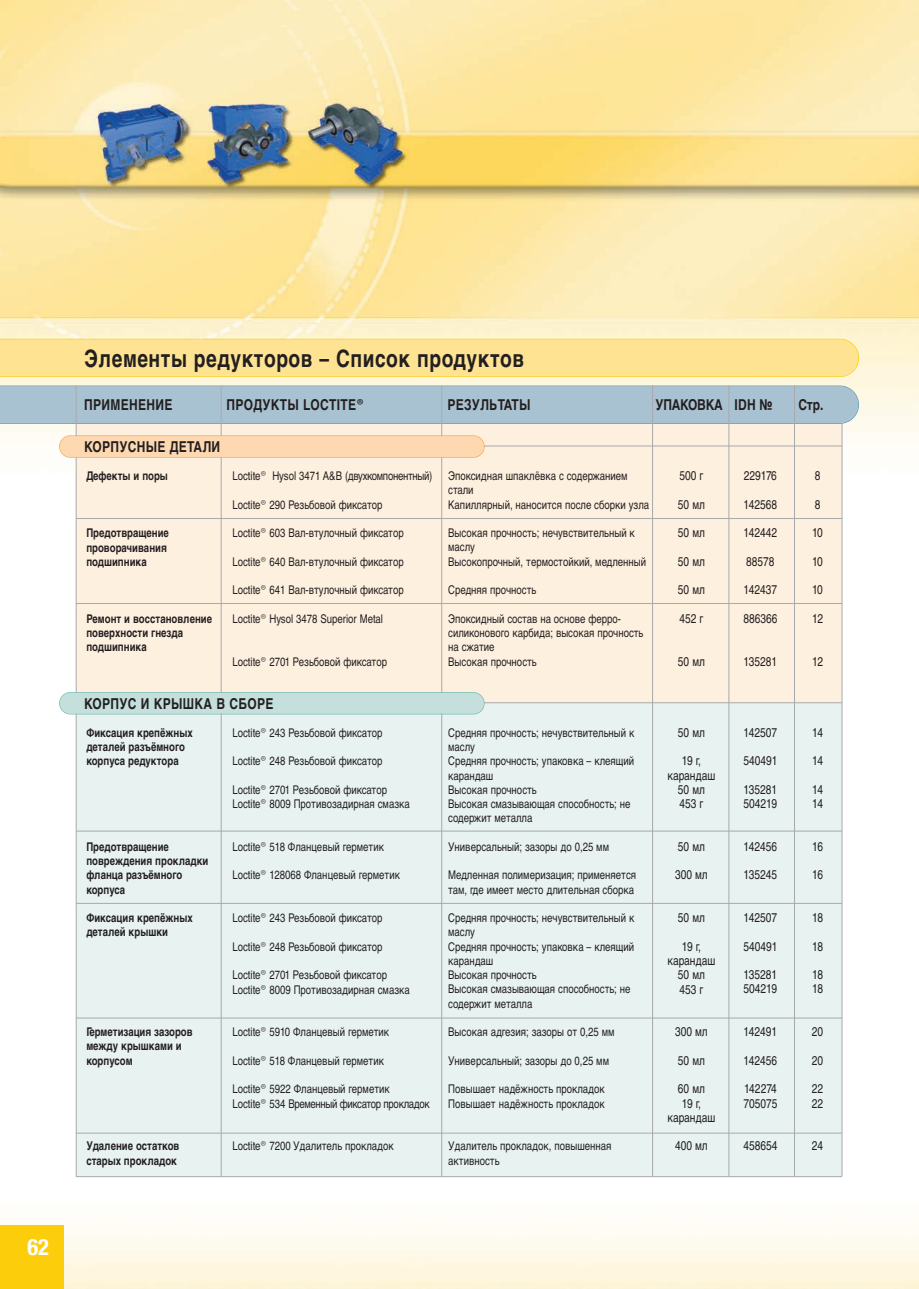
<style>
.page{position:relative;width:919px;height:1289px;background:#fff}
.page>*{position:absolute;margin:0;border:0;box-sizing:border-box;transform-origin:0 0}
.t1{font:700 24px "Helvetica Cyr";letter-spacing:.03em;color:#231f20;scale:.8 1}
.t2{font:700 condensed 22.5px "Helvetica Neue";color:#fff}
.t3{font:700 15px "Helvetica Cyr";letter-spacing:.03em;color:#231f20;scale:.8 1}
.t4{font:700 15px "Helvetica Cyr";letter-spacing:-.015em;color:#231f20;scale:.8 1}
.t5{font:12.75px/14.2px "Helvetica Cyr Upright";color:#231f20;scale:.8 1}
.t6{font:12px/14.2px "Helvetica Cyr Upright";color:#231f20;scale:.8 1}
.t7{font:700 12px/14.2px "Helvetica Cyr";color:#231f20;scale:.8 1}
.t8{font:12px "Helvetica Cyr Upright";letter-spacing:-.035em;color:#231f20;scale:.8 1}
</style>
<div class="page">
<img style="left:0;top:0;width:918px;height:1288px">
<div style="left:0;top:1224px;width:64px;height:64px;background:#fccd0a"></div>
<div style="left:76px;top:703px;width:765px;height:473px;background:#e8f2f1"></div>
<div style="left:76px;top:394px;width:765px;height:308px;background:#fef0df"></div>
<div style="left:0;top:339px;width:858px;height:38px;background:#fee393"></div>
<svg style="left:0;top:385px;width:858px;height:39px;background:#a8c1d0"></svg>
<hr style="left:76px;top:385px;width:1px;height:791px;background:#a8a9ad">
<hr style="left:221px;top:385px;width:1px;height:791px;background:#a8a9ad">
<hr style="left:441px;top:385px;width:1px;height:791px;background:#a8a9ad">
<hr style="left:652px;top:385px;width:1px;height:791px;background:#a8a9ad">
<hr style="left:728px;top:385px;width:1px;height:791px;background:#a8a9ad">
<hr style="left:794px;top:385px;width:1px;height:791px;background:#a8a9ad">
<hr style="left:841px;top:424px;width:1px;height:752px;background:#a8a9ad">
<hr style="left:76px;top:445px;width:765px;height:1px;background:#a8a9ad">
<hr style="left:76px;top:603px;width:765px;height:1px;background:#a8a9ad">
<hr style="left:76px;top:830px;width:765px;height:1px;background:#a8a9ad">
<hr style="left:76px;top:1017px;width:765px;height:1px;background:#a8a9ad">
<hr style="left:76px;top:903px;width:765px;height:1px;background:#a8a9ad">
<hr style="left:76px;top:518px;width:765px;height:1px;background:#a8a9ad">
<div style="left:60px;top:436px;width:424px;height:21px;background:#fdd8b1;border-radius:10px"></div>
<div style="left:59px;top:435px;width:425px;height:22px;border:2px solid #f9a652;border-radius:11px"></div>
<hr style="left:76px;top:1176px;width:765px;height:1px;background:#a8a9ad">
<hr style="left:76px;top:1132px;width:765px;height:1px;background:#a8a9ad">
<hr style="left:76px;top:702px;width:765px;height:1px;background:#a8a9ad">
<div style="left:60px;top:693px;width:424px;height:20px;background:#c5dfdc;border-radius:10px"></div>
<div style="left:59px;top:692px;width:425px;height:22px;border:2px solid #73bab3;border-radius:11px"></div>
<h2 class="t2" style="left:27px;top:1239px;width:23px">62</h2>
<h1 class="t1" style="left:84px;top:349px;width:551px">Элементы редукторов – Список продуктов</h1>
<p class="t3" style="left:84px;top:399px;width:112px">ПРИМЕНЕНИЕ</p>
<p class="t3" style="left:226px;top:399px;width:173px">ПРОДУКТЫ LOCTITE®</p>
<p class="t3" style="left:447px;top:399px;width:105px">РЕЗУЛЬТАТЫ</p>
<p class="t4" style="left:655px;top:399px;width:147px">УПАКОВКА IDH №</p>
<p class="t3" style="left:798px;top:399px;width:33px">Стр.</p>
<p class="t3" style="left:84px;top:441px;width:172px">КОРПУСНЫЕ ДЕТАЛИ</p>
<p class="t7" style="left:86px;top:470px;width:103px">Дефекты и поры</p>
<p class="t7" style="left:86px;top:527px;width:105px">Предотвращение проворачивания подшипника</p>
<p class="t7" style="left:86px;top:612px;width:159px">Ремонт и восстановление поверхности гнезда подшипника</p>
<p class="t8" style="left:232px;top:471px;width:251px">Loctite® Hysol 3471 A&amp;B (двухкомпонентный)</p>
<p class="t6" style="left:232px;top:498px;width:189px">Loctite® 290 Резьбовой фиксатор</p>
<p class="t6" style="left:232px;top:527px;width:215px">Loctite® 603 Вал-втулочный фиксатор</p>
<p class="t6" style="left:232px;top:555px;width:215px">Loctite® 640 Вал-втулочный фиксатор</p>
<p class="t6" style="left:232px;top:584px;width:215px">Loctite® 641 Вал-втулочный фиксатор</p>
<p class="t6" style="left:232px;top:612px;width:190px">Loctite® Hysol 3478 Superior Metal</p>
<p class="t6" style="left:232px;top:655px;width:195px">Loctite® 2701 Резьбовой фиксатор</p>
<p class="t3" style="left:84px;top:698px;width:238px">КОРПУС И КРЫШКА В СБОРЕ</p>
<p class="t7" style="left:86px;top:726px;width:134px">Фиксация крепёжных деталей разъёмного корпуса редуктора</p>
<p class="t7" style="left:86px;top:840px;width:154px">Предотвращение повреждения прокладки фланца разъёмного корпуса</p>
<p class="t7" style="left:86px;top:912px;width:134px">Фиксация крепёжных деталей крышки</p>
<p class="t7" style="left:86px;top:1026px;width:134px">Герметизация зазоров между крышками и корпусом</p>
<p class="t7" style="left:86px;top:1140px;width:118px">Удаление остатков старых прокладок</p>
<p class="t6" style="left:232px;top:726px;width:189px">Loctite® 243 Резьбовой фиксатор</p>
<p class="t6" style="left:232px;top:755px;width:189px">Loctite® 248 Резьбовой фиксатор</p>
<p class="t6" style="left:232px;top:783px;width:223px">Loctite® 2701 Резьбовой фиксатор<br>Loctite® 8009 Противозадирная смазка</p>
<p class="t6" style="left:232px;top:840px;width:191px">Loctite® 518 Фланцевый герметик</p>
<p class="t6" style="left:232px;top:869px;width:211px">Loctite® 128068 Фланцевый герметик</p>
<p class="t6" style="left:232px;top:912px;width:189px">Loctite® 243 Резьбовой фиксатор</p>
<p class="t6" style="left:232px;top:940px;width:189px">Loctite® 248 Резьбовой фиксатор</p>
<p class="t6" style="left:232px;top:969px;width:223px">Loctite® 2701 Резьбовой фиксатор<br>Loctite® 8009 Противозадирная смазка</p>
<p class="t6" style="left:232px;top:1026px;width:197px">Loctite® 5910 Фланцевый герметик</p>
<p class="t6" style="left:232px;top:1054px;width:191px">Loctite® 518 Фланцевый герметик</p>
<p class="t6" style="left:232px;top:1083px;width:248px">Loctite® 5922 Фланцевый герметик<br>Loctite® 534 Временный фиксатор прокладок</p>
<p class="t6" style="left:232px;top:1140px;width:203px">Loctite® 7200 Удалитель прокладок</p>
<p class="t6" style="left:448px;top:470px;width:253px">Эпоксидная шпаклёвка с содержанием стали<br>Капиллярный, наносится после сборки узла</p>
<p class="t6" style="left:448px;top:527px;width:249px">Высокая прочность; нечувствительный к маслу<br>Высокопрочный, термостойкий, медленный</p>
<p class="t6" style="left:448px;top:584px;width:111px">Средняя прочность</p>
<p class="t6" style="left:448px;top:612px;width:245px">Эпоксидный состав на основе ферро&shy;силиконового карбида; высокая прочность на сжатие<br>Высокая прочность</p>
<p class="t6" style="left:448px;top:726px;width:234px">Средняя прочность; нечувствительный к маслу<br>Средняя прочность; упаковка – клеящий карандаш<br>Высокая прочность<br>Высокая смазывающая способность; не содержит металла</p>
<p class="t6" style="left:448px;top:840px;width:202px">Универсальный; зазоры до 0,25 мм</p>
<p class="t6" style="left:448px;top:869px;width:236px">Медленная полимеризация; применяется там, где имеет место длительная сборка</p>
<p class="t6" style="left:448px;top:911px;width:234px">Средняя прочность; нечувствительный к маслу<br>Средняя прочность; упаковка – клеящий карандаш<br>Высокая прочность<br>Высокая смазывающая способность; не содержит металла</p>
<p class="t6" style="left:448px;top:1026px;width:209px">Высокая адгезия; зазоры от 0,25 мм</p>
<p class="t6" style="left:448px;top:1054px;width:202px">Универсальный; зазоры до 0,25 мм</p>
<p class="t6" style="left:448px;top:1083px;width:197px">Повышает надёжность прокладок<br>Повышает надёжность прокладок</p>
<p class="t6" style="left:448px;top:1140px;width:206px">Удалитель прокладок, повышенная активность</p>
<p class="t5" style="left:679px;top:470px;width:32px">500 г</p>
<p class="t5" style="left:677px;top:498px;width:35px">50 мл</p>
<p class="t5" style="left:677px;top:527px;width:35px">50 мл</p>
<p class="t5" style="left:677px;top:555px;width:35px">50 мл</p>
<p class="t5" style="left:677px;top:584px;width:35px">50 мл</p>
<p class="t5" style="left:679px;top:612px;width:32px">452 г</p>
<p class="t5" style="left:677px;top:655px;width:35px">50 мл</p>
<p class="t5" style="left:677px;top:726px;width:35px">50 мл</p>
<p class="t5" style="left:667px;top:755px;width:61px;text-align:center">19 г, карандаш<br>50 мл<br>453 г</p>
<p class="t5" style="left:677px;top:840px;width:35px">50 мл</p>
<p class="t5" style="left:675px;top:869px;width:42px">300 мл</p>
<p class="t5" style="left:677px;top:911px;width:35px">50 мл</p>
<p class="t5" style="left:667px;top:940px;width:61px;text-align:center">19 г, карандаш<br>50 мл<br>453 г</p>
<p class="t5" style="left:675px;top:1025px;width:42px">300 мл</p>
<p class="t5" style="left:677px;top:1054px;width:35px">50 мл</p>
<p class="t5" style="left:667px;top:1082px;width:61px;text-align:center">60 мл<br>19 г, карандаш</p>
<p class="t5" style="left:675px;top:1139px;width:42px">400 мл</p>
<p class="t5" style="left:743px;top:470px;width:43px">229176</p>
<p class="t5" style="left:743px;top:498px;width:44px">142568</p>
<p class="t5" style="left:743px;top:527px;width:44px">142442</p>
<p class="t5" style="left:746px;top:555px;width:37px">88578</p>
<p class="t5" style="left:743px;top:584px;width:44px">142437</p>
<p class="t5" style="left:743px;top:612px;width:44px">886366</p>
<p class="t5" style="left:743px;top:655px;width:44px">135281</p>
<p class="t5" style="left:743px;top:726px;width:44px">142507</p>
<p class="t5" style="left:743px;top:755px;width:44px">540491</p>
<p class="t5" style="left:743px;top:783px;width:44px">135281<br>504219</p>
<p class="t5" style="left:743px;top:840px;width:44px">142456</p>
<p class="t5" style="left:743px;top:869px;width:44px">135245</p>
<p class="t5" style="left:743px;top:911px;width:44px">142507</p>
<p class="t5" style="left:743px;top:940px;width:44px">540491</p>
<p class="t5" style="left:743px;top:968px;width:44px">135281<br>504219</p>
<p class="t5" style="left:743px;top:1025px;width:44px">142491</p>
<p class="t5" style="left:743px;top:1054px;width:44px">142456</p>
<p class="t5" style="left:743px;top:1082px;width:44px">142274<br>705075</p>
<p class="t5" style="left:743px;top:1139px;width:44px">458654</p>
<p class="t5" style="left:814px;top:470px;width:9px">8</p>
<p class="t5" style="left:814px;top:498px;width:9px">8</p>
<p class="t5" style="left:812px;top:527px;width:15px">10</p>
<p class="t5" style="left:812px;top:555px;width:15px">10</p>
<p class="t5" style="left:812px;top:584px;width:15px">10</p>
<p class="t5" style="left:812px;top:612px;width:15px">12</p>
<p class="t5" style="left:812px;top:655px;width:15px">12</p>
<p class="t5" style="left:812px;top:726px;width:15px">14</p>
<p class="t5" style="left:812px;top:755px;width:15px">14</p>
<p class="t5" style="left:812px;top:783px;width:15px">14<br>14</p>
<p class="t5" style="left:812px;top:840px;width:15px">16</p>
<p class="t5" style="left:812px;top:869px;width:15px">16</p>
<p class="t5" style="left:812px;top:911px;width:15px">18</p>
<p class="t5" style="left:812px;top:940px;width:15px">18</p>
<p class="t5" style="left:812px;top:968px;width:15px">18<br>18</p>
<p class="t5" style="left:811px;top:1025px;width:16px">20</p>
<p class="t5" style="left:811px;top:1054px;width:16px">20</p>
<p class="t5" style="left:811px;top:1082px;width:16px">22<br>22</p>
<p class="t5" style="left:811px;top:1139px;width:16px">24</p>
</div>
